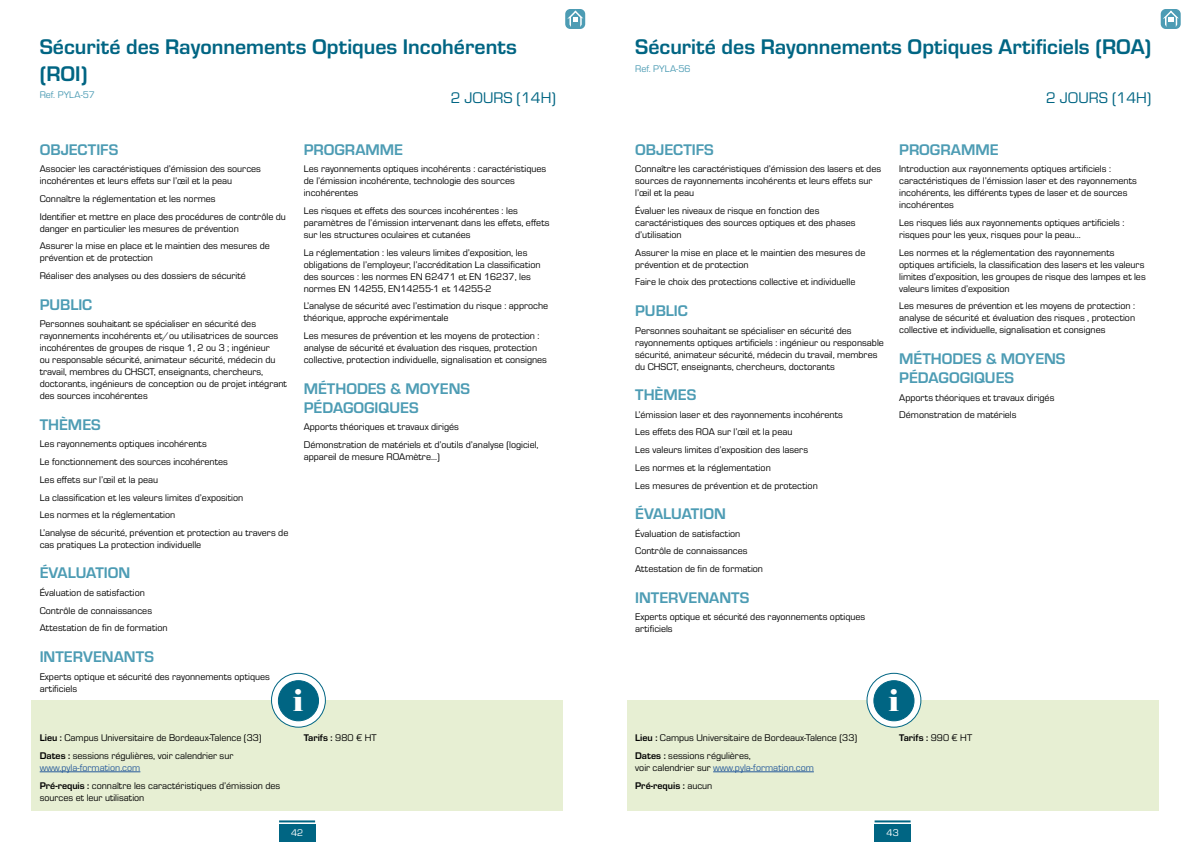
<style>
.page{position:relative;width:1191px;height:842px;background:#fff}
.page>*{position:absolute;margin:0;border:0;box-sizing:border-box;transform-origin:0 0}
.t1{font:30px "Elephant";color:#fff}
.t2{font:700 22px/26.4px "Eurostile";color:#006583}
.t3{font:700 16px/19.2px "Eurostile";color:#4d9cb4}
.t4{font:16px "Eurostile";color:#006583}
.t5{font:10px/12px "Eurostile";color:#000}
.t6{font:700 10px "Eurostile";color:#000}
.t7{font:10px "Eurostile";color:#4d9cb4}
.t8{font:10px "Eurostile";color:#fff}
.s1{font-weight:700}
.s2{color:#275b9b}
.s3{font-weight:400}
</style>
<div class="page">
<div style="left:31px;top:701px;width:532px;height:110px;background:#e7efd3"></div>
<div style="left:626px;top:701px;width:532px;height:110px;background:#e7efd3"></div>
<svg style="left:271px;top:673px;width:54px;height:54px"></svg>
<div style="left:271px;top:673px;width:55px;height:55px;border:1px solid #006583;border-radius:50%"></div>
<svg style="left:867px;top:673px;width:54px;height:54px"></svg>
<div style="left:866px;top:673px;width:55px;height:55px;border:1px solid #006583;border-radius:50%"></div>
<div style="left:278px;top:681px;width:40px;height:40px;background:#006583;border-radius:50%"></div>
<div style="left:278px;top:680px;width:41px;height:41px;border:1px solid #006583;border-radius:50%"></div>
<div style="left:874px;top:681px;width:40px;height:40px;background:#006583;border-radius:50%"></div>
<div style="left:873px;top:680px;width:41px;height:41px;border:1px solid #006583;border-radius:50%"></div>
<div style="left:279px;top:824px;width:36px;height:18px;background:#006583"></div>
<div style="left:874px;top:824px;width:36px;height:18px;background:#006583"></div>
<hr style="left:279px;top:820px;width:36px;height:2px;background:#006583">
<hr style="left:874px;top:820px;width:36px;height:2px;background:#006583">
<div style="left:565px;top:9px;width:20px;height:20px;background:#4d9cb4;border-radius:5px"></div>
<svg style="left:567px;top:11px;width:16px;height:16px"></svg>
<div style="left:1160px;top:9px;width:20px;height:20px;background:#4d9cb4;border-radius:5px"></div>
<svg style="left:1163px;top:11px;width:15px;height:16px"></svg>
<hr style="left:40px;top:771px;width:100px;height:1px;background:#275b9b">
<hr style="left:713px;top:771px;width:101px;height:1px;background:#275b9b">
<h2 class="t2" style="left:40px;top:32px;width:479px">Sécurité des Rayonnements Optiques Incohérents (ROI)</h2>
<p class="t7" style="left:40px;top:88px;width:57px">Ref. PYLA-57</p>
<h3 class="t4" style="left:451px;top:87px;width:107px">2 JOURS (14H)</h3>
<h2 class="t2" style="left:635px;top:32px;width:517px">Sécurité des Rayonnements Optiques Artificiels (ROA)</h2>
<p class="t7" style="left:635px;top:62px;width:57px">Ref. PYLA-56</p>
<h3 class="t4" style="left:1046px;top:87px;width:107px">2 JOURS (14H)</h3>
<h3 class="t3" style="left:40px;top:139px;width:80px">OBJECTIFS</h3>
<p class="t5" style="left:40px;top:163px;width:223px">Associer les caractéristiques d’émission des sources incohérentes et leurs effets sur l’œil et la peau</p>
<p class="t5" style="left:40px;top:189px;width:248px;line-height:17.7px">Connaître la réglementation et les normes<br>Identifier et mettre en place des procédures de contrôle du</p>
<p class="t5" style="left:40px;top:219px;width:232px;line-height:17.7px">danger en particulier les mesures de prévention<br>Assurer la mise en place et le maintien des mesures de</p>
<p class="t5" style="left:40px;top:249px;width:208px;line-height:17.7px">prévention et de protection<br>Réaliser des analyses ou des dossiers de sécurité</p>
<h3 class="t3" style="left:40px;top:294px;width:54px">PUBLIC</h3>
<p class="t5" style="left:40px;top:317px;width:248px">Personnes souhaitant se spécialiser en sécurité des rayonnements incohérents et/ou utilisatrices de sources incohérentes de groupes de risque 1, 2 ou 3 ; ingénieur<br>ou responsable sécurité, animateur sécurité, médecin du travail, membres du CHSCT, enseignants, chercheurs, doctorants, ingénieurs de conception ou de projet intégrant des sources incohérentes</p>
<h3 class="t3" style="left:40px;top:414px;width:63px">THÈMES</h3>
<p class="t5" style="left:40px;top:435px;width:250px;line-height:17.7px">Les rayonnements optiques incohérents<br>Le fonctionnement des sources incohérentes<br>Les effets sur l’œil et la peau<br>La classification et les valeurs limites d’exposition<br>Les normes et la réglementation<br>L’analyse de sécurité, prévention et protection au travers de</p>
<p class="t5" style="left:40px;top:538px;width:163px">cas pratiques La protection individuelle</p>
<h3 class="t3" style="left:40px;top:562px;width:92px">ÉVALUATION</h3>
<p class="t5" style="left:40px;top:583px;width:129px;line-height:17.7px">Évaluation de satisfaction<br>Contrôle de connaissances<br>Attestation de fin de formation</p>
<h3 class="t3" style="left:40px;top:646px;width:116px">INTERVENANTS</h3>
<p class="t5" style="left:40px;top:670px;width:232px">Experts optique et sécurité des rayonnements optiques artificiels</p>
<h3 class="t3" style="left:304px;top:139px;width:101px">PROGRAMME</h3>
<p class="t5" style="left:304px;top:163px;width:244px">Les rayonnements optiques incohérents : caractéristiques de l’émission incohérente, technologie des sources incohérentes</p>
<p class="t5" style="left:304px;top:204px;width:247px">Les risques et effets des sources incohérentes : les paramètres de l’émission intervenant dans les effets, effets sur les structures oculaires et cutanées</p>
<p class="t5" style="left:304px;top:246px;width:238px">La réglementation : les valeurs limites d’exposition, les obligations de l’employeur, l’accréditation La classification des sources : les normes EN 62471 et EN 16237, les normes EN 14255, EN14255-1 et 14255-2</p>
<p class="t5" style="left:304px;top:300px;width:246px">L’analyse de sécurité avec l’estimation du risque : approche théorique, approche expérimentale</p>
<p class="t5" style="left:304px;top:329px;width:245px">Les mesures de prévention et les moyens de protection : analyse de sécurité et évaluation des risques, protection collective, protection individuelle, signalisation et consignes</p>
<h3 class="t3" style="left:304px;top:378px;width:168px">MÉTHODES &amp; MOYENS<br>PÉDAGOGIQUES</h3>
<p class="t5" style="left:304px;top:418px;width:236px;line-height:17.7px">Apports théoriques et travaux dirigés<br>Démonstration de matériels et d’outils d’analyse (logiciel,</p>
<p class="t5" style="left:304px;top:450px;width:137px">appareil de mesure ROAmètre…)</p>
<h3 class="t3" style="left:635px;top:139px;width:80px">OBJECTIFS</h3>
<p class="t5" style="left:635px;top:163px;width:247px">Connaître les caractéristiques d’émission des lasers et des sources de rayonnements incohérents et leurs effets sur l’œil et la peau</p>
<p class="t5" style="left:635px;top:204px;width:222px">Évaluer les niveaux de risque en fonction des caractéristiques des sources optiques et des phases d’utilisation</p>
<p class="t5" style="left:635px;top:246px;width:232px">Assurer la mise en place et le maintien des mesures de prévention et de protection</p>
<p class="t5" style="left:635px;top:276px;width:222px">Faire le choix des protections collective et individuelle</p>
<h3 class="t3" style="left:635px;top:300px;width:54px">PUBLIC</h3>
<p class="t5" style="left:635px;top:324px;width:250px">Personnes souhaitant se spécialiser en sécurité des rayonnements optiques artificiels : ingénieur ou responsable sécurité, animateur sécurité, médecin du travail, membres du CHSCT, enseignants, chercheurs, doctorants</p>
<h3 class="t3" style="left:635px;top:384px;width:63px">THÈMES</h3>
<p class="t5" style="left:635px;top:405px;width:209px;line-height:17.7px">L’émission laser et des rayonnements incohérents Les effets des ROA sur l’œil et la peau<br>Les valeurs limites d’exposition des lasers<br>Les normes et la réglementation<br>Les mesures de prévention et de protection</p>
<h3 class="t3" style="left:635px;top:503px;width:92px">ÉVALUATION</h3>
<p class="t5" style="left:635px;top:524px;width:129px;line-height:17.7px">Évaluation de satisfaction<br>Contrôle de connaissances<br>Attestation de fin de formation</p>
<h3 class="t3" style="left:635px;top:587px;width:116px">INTERVENANTS</h3>
<p class="t5" style="left:635px;top:610px;width:232px">Experts optique et sécurité des rayonnements optiques artificiels</p>
<h3 class="t3" style="left:899px;top:139px;width:101px">PROGRAMME</h3>
<p class="t5" style="left:899px;top:163px;width:239px">Introduction aux rayonnements optiques artificiels : caractéristiques de l’émission laser et des rayonnements incohérents, les différents types de laser et de sources incohérentes</p>
<p class="t5" style="left:899px;top:216px;width:227px">Les risques liés aux rayonnements optiques artificiels : risques pour les yeux, risques pour la peau…</p>
<p class="t5" style="left:899px;top:246px;width:248px">Les normes et la réglementation des rayonnements optiques artificiels, la classification des lasers et les valeurs limites d’exposition, les groupes de risque des lampes et les valeurs limites d’exposition</p>
<p class="t5" style="left:899px;top:300px;width:237px;text-align:justify">Les mesures de prévention et les moyens de protection : analyse de sécurité et évaluation des risques , protection collective et individuelle, signalisation et consignes</p>
<h3 class="t3" style="left:899px;top:348px;width:168px">MÉTHODES &amp; MOYENS<br>PÉDAGOGIQUES</h3>
<p class="t5" style="left:899px;top:388px;width:157px;line-height:17.7px">Apports théoriques et travaux dirigés<br>Démonstration de matériels</p>
<h1 class="t1" style="left:293px;top:682px;width:12px">i</h1>
<h1 class="t1" style="left:888px;top:682px;width:12px">i</h1>
<p class="t5" style="left:40px;top:728px;width:223px;line-height:17.7px"><span class="s1">Lieu :</span> Campus Universitaire de Bordeaux-Talence (33)<br><span class="s1">Dates :</span> sessions régulières, voir calendrier sur</p>
<p class="t5" style="left:40px;top:758px;width:242px;line-height:17.7px"><span class="s2">www.pyla-formation.com<br></span><span class="s1">Pré-requis :</span> connaître les caractéristiques d’émission des</p>
<p class="t5" style="left:40px;top:791px;width:106px">sources et leur utilisation</p>
<p class="t6" style="left:304px;top:731px;width:74px">Tarifs : <span class="s3">980 € HT</span></p>
<p class="t5" style="left:635px;top:728px;width:223px;line-height:17.7px"><span class="s1">Lieu :</span> Campus Universitaire de Bordeaux-Talence (33)<br><span class="s1">Dates :</span> sessions régulières,</p>
<p class="t5" style="left:635px;top:758px;width:180px;line-height:17.7px">voir calendrier sur <span class="s2">www.pyla-formation.com<br></span><span class="s1">Pré-requis :</span> aucun</p>
<p class="t6" style="left:899px;top:731px;width:74px">Tarifs : <span class="s3">990 € HT</span></p>
<p class="t8" style="left:291px;top:826px;width:14px">42</p>
<p class="t8" style="left:886px;top:826px;width:14px">43</p>
</div>
